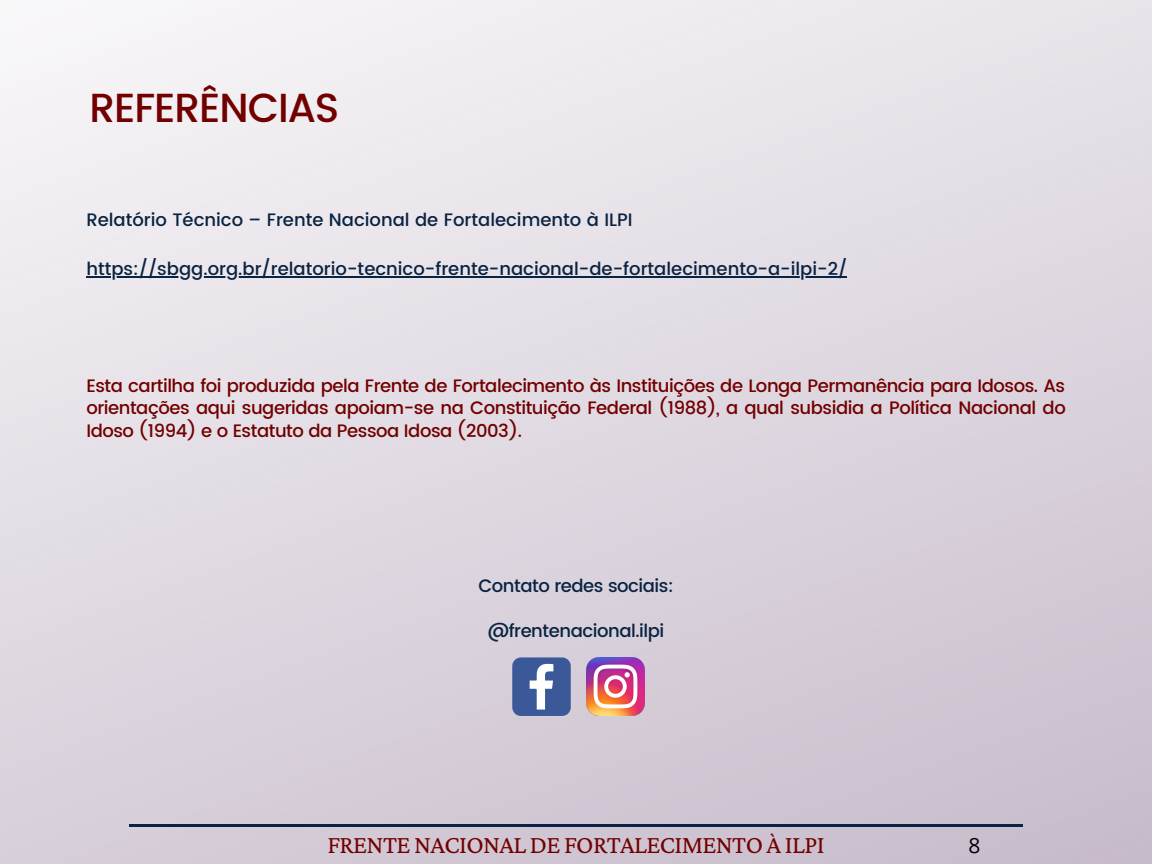
<style>
.page{position:relative;width:1152px;height:864px;background:#fff}
.page>*{position:absolute;margin:0;border:0;box-sizing:border-box;transform-origin:0 0}
.t1{font:500 40.5px "Poppins";letter-spacing:-.025em;color:#720000}
.t2{font:25.95px "Crimson Pro";letter-spacing:-.025em;color:#720000}
.t3{font:21px "Open Sans";color:#000}
.t4{font:500 18px/22.5px "Poppins";letter-spacing:-.025em;color:#720000;text-align:justify}
.t5{font:500 18px "Poppins";color:#092342}
.t6{font:500 18px "Poppins";letter-spacing:-.025em;color:#092342}
</style>
<div class="page">
<img style="left:0;top:0;width:1152px;height:864px">
<hr style="left:86px;top:276px;width:761px;height:2px;background:#092342">
<svg style="left:512px;top:657px;width:59px;height:59px"></svg>
<img style="left:586px;top:657px;width:59px;height:59px">
<hr style="left:130px;top:824px;width:893px;height:2px;background:#092342">
<h1 class="t1" style="left:90px;top:85px;width:251px">REFERÊNCIAS</h1>
<p class="t5" style="left:86px;top:209px;width:548px">Relatório Técnico – Frente Nacional de Fortalecimento à ILPI</p>
<p class="t5" style="left:86px;top:258px;width:762px">https://sbgg.org.br/relatorio-tecnico-frente-nacional-de-fortalecimento-a-ilpi-2/</p>
<p class="t4" style="left:86px;top:374px;width:981px">Esta cartilha foi produzida pela Frente de Fortalecimento às Instituições de Longa Permanência para Idosos. As orientações aqui sugeridas apoiam-se na Constituição Federal (1988), a qual subsidia a Política Nacional do Idoso (1994) e o Estatuto da Pessoa Idosa (2003).</p>
<p class="t6" style="left:478px;top:575px;width:197px">Contato redes sociais:</p>
<p class="t6" style="left:488px;top:620px;width:178px">@frentenacional.ilpi</p>
<h2 class="t2" style="left:327px;top:830px;width:499px">FRENTE NACIONAL DE FORTALECIMENTO À ILPI</h2>
<p class="t3" style="left:968px;top:830px;width:13px">8</p>
</div>
